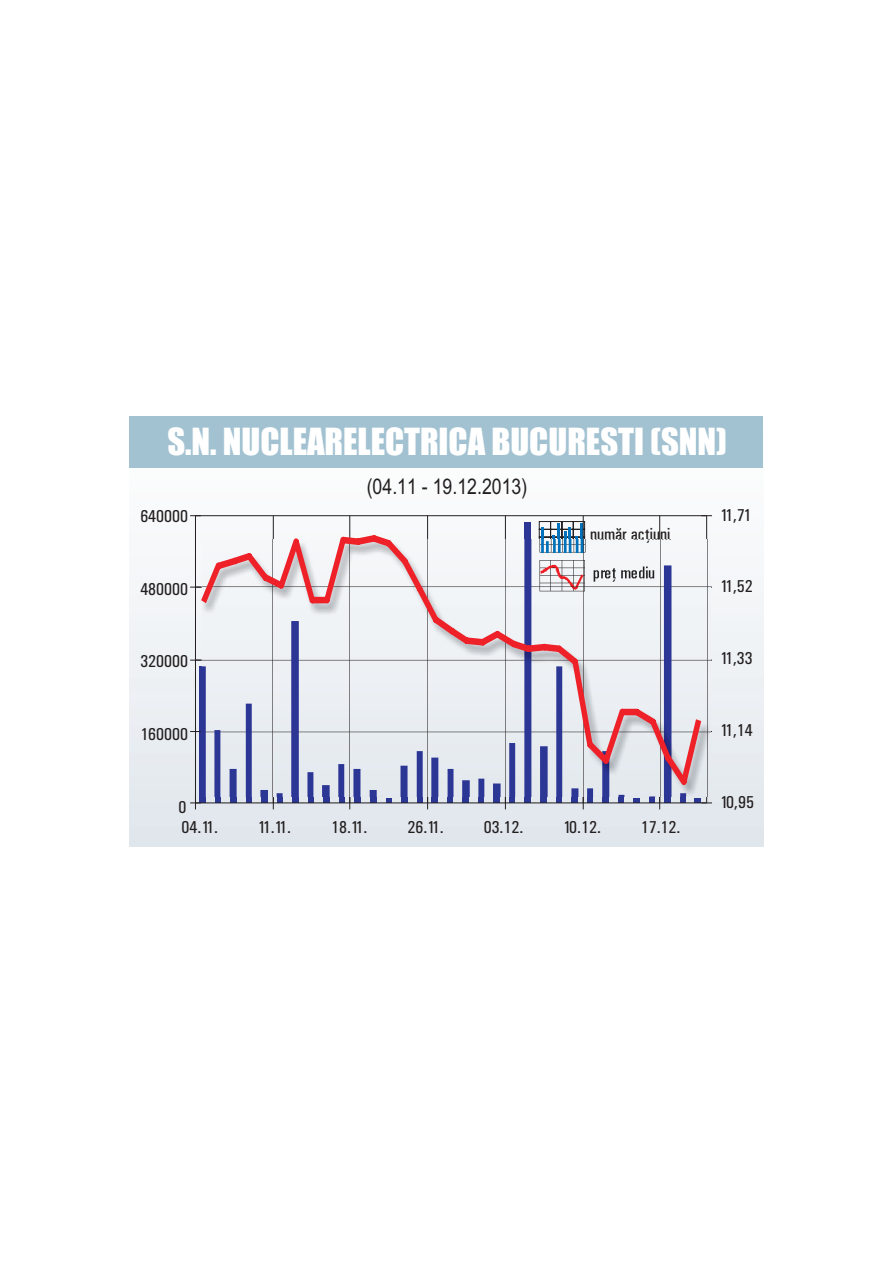
<style>
.page{position:relative;width:893px;height:1263px;background:#fff}
.page>*{position:absolute;margin:0;border:0;box-sizing:border-box;transform-origin:0 0}
.t1{font:34.5px "Impact";color:#fff}
.t2{font:21.6px "Arial Narrow";color:#231f20}
.t3{font:17.4px "Univers Condensed";color:#231f20}
.t4{font:17.25px "Univers Condensed";color:#231f20}
</style>
<div class="page">
<svg style="left:130px;top:467px;width:633px;height:380px"></svg>
<div style="left:130px;top:416px;width:633px;height:51px;background:#a3c2d1"></div>
<svg style="left:539px;top:521px;width:46px;height:14px"></svg>
<hr style="left:580px;top:523px;width:3px;height:30px;background:#0072bc">
<hr style="left:195px;top:515px;width:512px;height:1px;background:#231f20">
<hr style="left:273px;top:516px;width:1px;height:287px;background:#231f20">
<hr style="left:349px;top:516px;width:1px;height:287px;background:#231f20">
<hr style="left:427px;top:516px;width:1px;height:287px;background:#231f20">
<hr style="left:505px;top:516px;width:1px;height:287px;background:#231f20">
<hr style="left:583px;top:516px;width:1px;height:287px;background:#231f20">
<hr style="left:659px;top:516px;width:1px;height:287px;background:#231f20">
<div style="left:199px;top:667px;width:7px;height:136px;background:#2c3695"></div>
<div style="left:216px;top:730px;width:5px;height:73px;background:#2c3695"></div>
<div style="left:230px;top:769px;width:7px;height:34px;background:#2c3695"></div>
<div style="left:246px;top:704px;width:6px;height:99px;background:#2c3695"></div>
<div style="left:261px;top:790px;width:7px;height:13px;background:#2c3695"></div>
<div style="left:277px;top:793px;width:6px;height:10px;background:#2c3695"></div>
<div style="left:292px;top:621px;width:7px;height:182px;background:#2c3695"></div>
<div style="left:308px;top:772px;width:6px;height:31px;background:#2c3695"></div>
<div style="left:323px;top:785px;width:7px;height:18px;background:#2c3695"></div>
<div style="left:339px;top:764px;width:5px;height:39px;background:#2c3695"></div>
<div style="left:354px;top:769px;width:6px;height:34px;background:#2c3695"></div>
<div style="left:370px;top:790px;width:7px;height:13px;background:#2c3695"></div>
<svg style="left:386px;top:798px;width:5px;height:5px"></svg>
<div style="left:401px;top:766px;width:6px;height:37px;background:#2c3695"></div>
<div style="left:417px;top:751px;width:5px;height:52px;background:#2c3695"></div>
<div style="left:432px;top:757px;width:6px;height:46px;background:#2c3695"></div>
<div style="left:448px;top:769px;width:5px;height:34px;background:#2c3695"></div>
<div style="left:462px;top:780px;width:7px;height:23px;background:#2c3695"></div>
<div style="left:479px;top:778px;width:5px;height:25px;background:#2c3695"></div>
<div style="left:493px;top:783px;width:7px;height:20px;background:#2c3695"></div>
<div style="left:509px;top:743px;width:6px;height:60px;background:#2c3695"></div>
<div style="left:524px;top:522px;width:7px;height:281px;background:#2c3695"></div>
<div style="left:540px;top:746px;width:7px;height:57px;background:#2c3695"></div>
<div style="left:556px;top:667px;width:6px;height:136px;background:#2c3695"></div>
<div style="left:571px;top:788px;width:7px;height:15px;background:#2c3695"></div>
<div style="left:587px;top:788px;width:6px;height:15px;background:#2c3695"></div>
<div style="left:602px;top:751px;width:7px;height:52px;background:#2c3695"></div>
<div style="left:618px;top:795px;width:5px;height:8px;background:#2c3695"></div>
<svg style="left:633px;top:798px;width:7px;height:5px"></svg>
<div style="left:664px;top:566px;width:6px;height:237px;background:#2c3695"></div>
<div style="left:680px;top:793px;width:5px;height:10px;background:#2c3695"></div>
<hr style="left:195px;top:516px;width:1px;height:287px;background:#231f20">
<hr style="left:195px;top:803px;width:512px;height:1px;background:#231f20">
<svg style="left:190px;top:796px;width:11px;height:13px"></svg>
<svg style="left:649px;top:797px;width:11px;height:12px"></svg>
<hr style="left:706px;top:516px;width:1px;height:287px;background:#231f20">
<svg style="left:695px;top:798px;width:17px;height:6px"></svg>
<img style="left:205px;top:539px;width:505px;height:258px">
<svg style="left:201px;top:535px;width:500px;height:250px;fill:#edeff2"></svg>
<h1 class="t1" style="left:167px;top:428px;width:561px">S.N. NUCLEARELECTRICA BUCURESTI (SNN)</h1>
<p class="t4" style="left:140px;top:510px;width:49px">640000</p>
<p class="t4" style="left:140px;top:583px;width:49px">480000</p>
<p class="t4" style="left:140px;top:655px;width:49px">320000</p>
<p class="t4" style="left:140px;top:728px;width:49px">160000</p>
<p class="t4" style="left:179px;top:801px;width:9px">0</p>
<p class="t2" style="left:367px;top:478px;width:162px">(04.11 - 19.12.2013)</p>
<p class="t3" style="left:590px;top:528px;width:82px">numãr acþiuni</p>
<p class="t4" style="left:182px;top:821px;width:38px">04.11.</p>
<p class="t4" style="left:258px;top:821px;width:35px">11.11.</p>
<p class="t4" style="left:331px;top:821px;width:38px">18.11.</p>
<p class="t4" style="left:407px;top:821px;width:38px">26.11.</p>
<p class="t4" style="left:484px;top:821px;width:41px">03.12.</p>
<p class="t4" style="left:563px;top:821px;width:39px">10.12.</p>
<p class="t4" style="left:641px;top:821px;width:41px">17.12.</p>
<p class="t4" style="left:720px;top:509px;width:33px">11,71</p>
<p class="t4" style="left:720px;top:580px;width:34px">11,52</p>
<p class="t4" style="left:720px;top:652px;width:34px">11,33</p>
<p class="t4" style="left:720px;top:724px;width:34px">11,14</p>
<p class="t4" style="left:720px;top:796px;width:35px">10,95</p>
</div>
